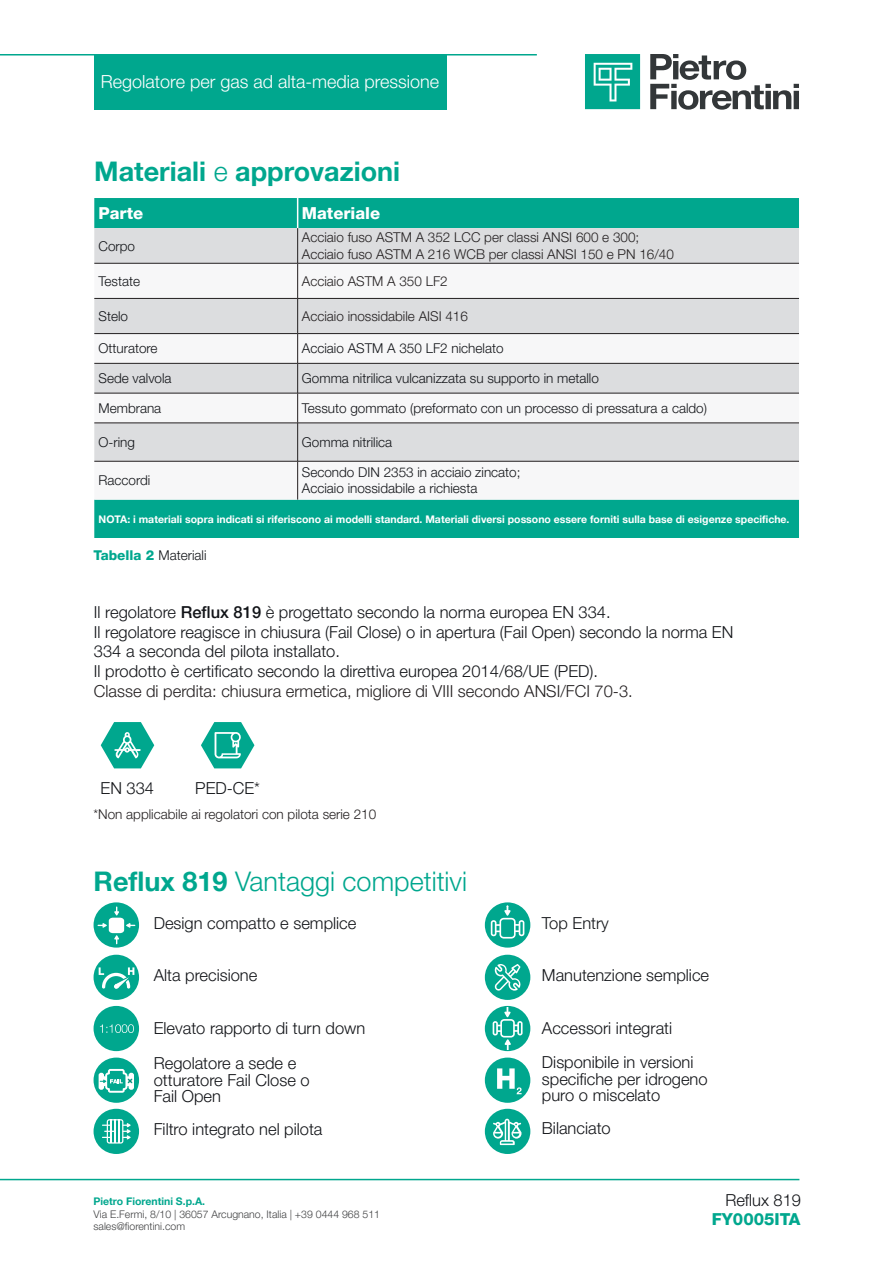
<style>
.page{position:relative;width:893px;height:1263px;background:#fff}
.page>*{position:absolute;margin:0;border:0;box-sizing:border-box;transform-origin:0 0}
.Titoletto{font:300 27px "Helvetica Neue LT Pro";color:#00a78e}
.Titoletto-2{font:700 27px "Helvetica Neue LT Pro";color:#00a78e}
.t1{font:300 18px "Helvetica Neue LT Pro";color:#fff}
.Testo{font:300 16.5px/16.5px "Helvetica Neue LT Pro";color:#121418}
.bullet_non_puntato{font:300 16.5px "Helvetica Neue LT Pro";color:#121418}
.Testo-2{font:300 16.5px "Helvetica Neue LT Pro";color:#231f20}
.Titoletto-3{font:300 16.5px "Helvetica Neue LT Pro";color:#121418}
.titoli_tabella_bianco{font:800 16.5px "Helvetica Neue LT Pro";color:#fff}
.testo_sciolto{font:300 16.5px "Helvetica Neue LT Pro";color:#121418}
.titoletto_technische{font:800 16.5px "Helvetica Neue LT Pro";color:#00a78e}
.testo_tabella{font:300 13.5px "Helvetica Neue LT Pro";color:#121418}
.testo_tabella-2{font:300 13.5px "Helvetica Neue LT Pro";color:#231f20}
.testo_tabella-3{font:700 10.5px "Helvetica Neue LT Pro";color:#fff}
.t2{font:300 10.5px/12.6px "Helvetica Neue LT Pro";color:#414243}
.t3{font:700 10.5px "Helvetica Neue LT Pro";color:#00a78e}
.s1{font-weight:300}
.s2{font-weight:800;color:#00a78e}
.s3{font-weight:500}
.s4{font-weight:700}
</style>
<div class="page">
<hr style="left:0;top:54px;width:537px;height:2px;background:#00a78e">
<hr style="left:0;top:1179px;width:799px;height:1px;background:#00a78e">
<div style="left:94px;top:55px;width:352px;height:55px;background:#00a78e"></div>
<svg style="left:650px;top:54px;width:149px;height:56px"></svg>
<svg style="left:585px;top:54px;width:55px;height:55px;background:#25b39e"></svg>
<div style="left:94px;top:198px;width:705px;height:340px;background:#00a78e"></div>
<div style="left:94px;top:228px;width:705px;height:35px;background:#dcdddf"></div>
<svg style="left:94px;top:264px;width:705px;height:236px"></svg>
<hr style="left:297px;top:198px;width:1px;height:30px;background:#fff">
<hr style="left:297px;top:228px;width:1px;height:35px;background:#231f20">
<hr style="left:94px;top:263px;width:204px;height:1px;background:#231f20">
<hr style="left:298px;top:263px;width:501px;height:1px;background:#231f20">
<hr style="left:297px;top:263px;width:1px;height:35px;background:#231f20">
<hr style="left:94px;top:298px;width:204px;height:1px;background:#231f20">
<hr style="left:298px;top:298px;width:501px;height:1px;background:#231f20">
<hr style="left:297px;top:299px;width:1px;height:34px;background:#231f20">
<hr style="left:94px;top:333px;width:204px;height:1px;background:#231f20">
<hr style="left:298px;top:333px;width:501px;height:1px;background:#231f20">
<svg style="left:297px;top:334px;width:1px;height:29px"></svg>
<hr style="left:94px;top:363px;width:204px;height:1px;background:#231f20">
<hr style="left:298px;top:363px;width:501px;height:1px;background:#231f20">
<hr style="left:297px;top:363px;width:1px;height:30px;background:#231f20">
<hr style="left:94px;top:393px;width:204px;height:1px;background:#231f20">
<hr style="left:298px;top:393px;width:501px;height:1px;background:#231f20">
<hr style="left:297px;top:393px;width:1px;height:30px;background:#231f20">
<hr style="left:94px;top:423px;width:204px;height:1px;background:#231f20">
<hr style="left:298px;top:423px;width:501px;height:1px;background:#231f20">
<hr style="left:297px;top:423px;width:1px;height:38px;background:#231f20">
<hr style="left:94px;top:461px;width:204px;height:1px;background:#231f20">
<hr style="left:298px;top:461px;width:501px;height:1px;background:#231f20">
<hr style="left:297px;top:461px;width:1px;height:39px;background:#231f20">
<svg style="left:101px;top:722px;width:53px;height:46px"></svg>
<svg style="left:201px;top:722px;width:53px;height:46px"></svg>
<div style="left:94px;top:902px;width:45px;height:45px;background:#00a78e;border-radius:50%"></div>
<svg style="left:98px;top:906px;width:37px;height:38px"></svg>
<div style="left:485px;top:902px;width:45px;height:45px;background:#00a78e;border-radius:50%"></div>
<svg style="left:491px;top:905px;width:33px;height:33px"></svg>
<div style="left:94px;top:955px;width:45px;height:45px;background:#00a78e;border-radius:50%"></div>
<svg style="left:99px;top:967px;width:36px;height:22px"></svg>
<div style="left:485px;top:955px;width:45px;height:45px;background:#00a78e;border-radius:50%"></div>
<svg style="left:494px;top:964px;width:27px;height:26px"></svg>
<div style="left:94px;top:1006px;width:45px;height:45px;background:#00a78e;border-radius:50%"></div>
<svg style="left:100px;top:1024px;width:34px;height:9px"></svg>
<div style="left:485px;top:1006px;width:45px;height:45px;background:#00a78e;border-radius:50%"></div>
<svg style="left:493px;top:1007px;width:30px;height:42px"></svg>
<div style="left:94px;top:1057px;width:45px;height:46px;background:#00a78e;border-radius:50%"></div>
<svg style="left:99px;top:1069px;width:35px;height:24px"></svg>
<div style="left:485px;top:1057px;width:45px;height:46px;background:#00a78e;border-radius:50%"></div>
<svg style="left:497px;top:1068px;width:25px;height:26px"></svg>
<div style="left:94px;top:1109px;width:45px;height:45px;background:#00a78e;border-radius:50%"></div>
<svg style="left:102px;top:1119px;width:29px;height:24px"></svg>
<div style="left:485px;top:1109px;width:45px;height:45px;background:#00a78e;border-radius:50%"></div>
<svg style="left:493px;top:1119px;width:28px;height:26px"></svg>
<h2 class="t1" style="left:101px;top:71px;width:340px">Regolatore per gas ad alta-media pressione</h2>
<p class="Titoletto-2" style="left:94px;top:155px;width:307px">Materiali <span class="s1">e</span> approvazioni</p>
<p class="titoli_tabella_bianco" style="left:99px;top:203px;width:46px">Parte</p>
<p class="titoli_tabella_bianco" style="left:302px;top:203px;width:80px">Materiale</p>
<p class="testo_tabella" style="left:99px;top:237px;width:38px">Corpo</p>
<p class="testo_tabella-2" style="left:302px;top:229px;width:339px">Acciaio fuso ASTM A 352 LCC per classi ANSI 600 e 300;</p>
<p class="testo_tabella-2" style="left:302px;top:246px;width:373px">Acciaio fuso ASTM A 216 WCB per classi ANSI 150 e PN 16/40</p>
<p class="testo_tabella" style="left:99px;top:273px;width:43px">Testate</p>
<p class="testo_tabella-2" style="left:302px;top:273px;width:147px">Acciaio ASTM A 350 LF2</p>
<p class="testo_tabella" style="left:99px;top:308px;width:31px">Stelo</p>
<p class="testo_tabella-2" style="left:302px;top:308px;width:168px">Acciaio inossidabile AISI 416</p>
<p class="testo_tabella" style="left:99px;top:340px;width:61px">Otturatore</p>
<p class="testo_tabella" style="left:302px;top:340px;width:203px">Acciaio ASTM A 350 LF2 nichelato</p>
<p class="testo_tabella" style="left:99px;top:370px;width:75px">Sede valvola</p>
<p class="testo_tabella" style="left:302px;top:370px;width:299px">Gomma nitrilica vulcanizzata su supporto in metallo</p>
<p class="testo_tabella" style="left:99px;top:400px;width:64px">Membrana</p>
<p class="testo_tabella" style="left:302px;top:400px;width:407px">Tessuto gommato (preformato con un processo di pressatura a caldo)</p>
<p class="testo_tabella" style="left:99px;top:434px;width:38px">O-ring</p>
<p class="testo_tabella" style="left:302px;top:434px;width:92px">Gomma nitrilica</p>
<p class="testo_tabella" style="left:99px;top:472px;width:53px">Raccordi</p>
<p class="testo_tabella" style="left:302px;top:464px;width:220px">Secondo DIN 2353 in acciaio zincato;</p>
<p class="testo_tabella" style="left:302px;top:480px;width:177px">Acciaio inossidabile a richiesta</p>
<p class="testo_tabella-3" style="left:99px;top:512px;width:692px">NOTA: i materiali sopra indicati si riferiscono ai modelli standard. Materiali diversi possono essere forniti sulla base di esigenze specifiche.</p>
<p class="testo_tabella" style="left:94px;top:547px;width:115px"><span class="s2">Tabella 2</span> Materiali</p>
<p class="Titoletto-3" style="left:94px;top:602px;width:518px">Il regolatore <span class="s3">Reflux 819</span> è progettato secondo la norma europea EN 334.</p>
<p class="Testo" style="left:94px;top:621px;width:641px;line-height:19.8px">Il regolatore reagisce in chiusura (Fail Close) o in apertura (Fail Open) secondo la norma EN<br>334 a seconda del pilota installato.</p>
<p class="Testo" style="left:94px;top:663px;width:506px">Il prodotto è certificato secondo la direttiva europea 2014/68/UE (PED).</p>
<p class="Testo-2" style="left:94px;top:681px;width:540px">Classe di perdita: chiusura ermetica, migliore di VIII secondo ANSI/FCI 70-3.</p>
<p class="bullet_non_puntato" style="left:101px;top:778px;width:55px">EN 334</p>
<p class="bullet_non_puntato" style="left:195px;top:778px;width:66px">PED-CE*</p>
<p class="testo_tabella-2" style="left:94px;top:806px;width:284px">*Non applicabile ai regolatori con pilota serie 210</p>
<p class="Titoletto" style="left:94px;top:865px;width:375px"><span class="s4">Reflux 819</span> Vantaggi competitivi</p>
<p class="bullet_non_puntato" style="left:154px;top:913px;width:204px">Design compatto e semplice</p>
<p class="bullet_non_puntato" style="left:154px;top:965px;width:105px">Alta precisione</p>
<p class="bullet_non_puntato" style="left:154px;top:1018px;width:213px">Elevato rapporto di turn down</p>
<p class="Testo" style="left:154px;top:1055px;width:157px">Regolatore a sede e otturatore Fail Close o<br>Fail Open</p>
<p class="bullet_non_puntato" style="left:154px;top:1119px;width:170px">Filtro integrato nel pilota</p>
<p class="t3" style="left:94px;top:1195px;width:113px">Pietro Fiorentini S.p.A.</p>
<p class="t2" style="left:94px;top:1207px;width:288px">Via E.Fermi, 8/10 | 36057 Arcugnano, Italia | +39 0444 968 511 sales@fiorentini.com</p>
<p class="bullet_non_puntato" style="left:542px;top:913px;width:68px">Top Entry</p>
<p class="bullet_non_puntato" style="left:542px;top:965px;width:169px">Manutenzione semplice</p>
<p class="bullet_non_puntato" style="left:542px;top:1018px;width:132px">Accessori integrati</p>
<p class="Testo" style="left:542px;top:1054px;width:167px">Disponibile in versioni specifiche per idrogeno puro o miscelato</p>
<p class="bullet_non_puntato" style="left:542px;top:1118px;width:70px">Bilanciato</p>
<p class="testo_sciolto" style="left:725px;top:1190px;width:77px">Reflux 819</p>
<p class="titoletto_technische" style="left:712px;top:1209px;width:90px">FY0005ITA</p>
</div>
